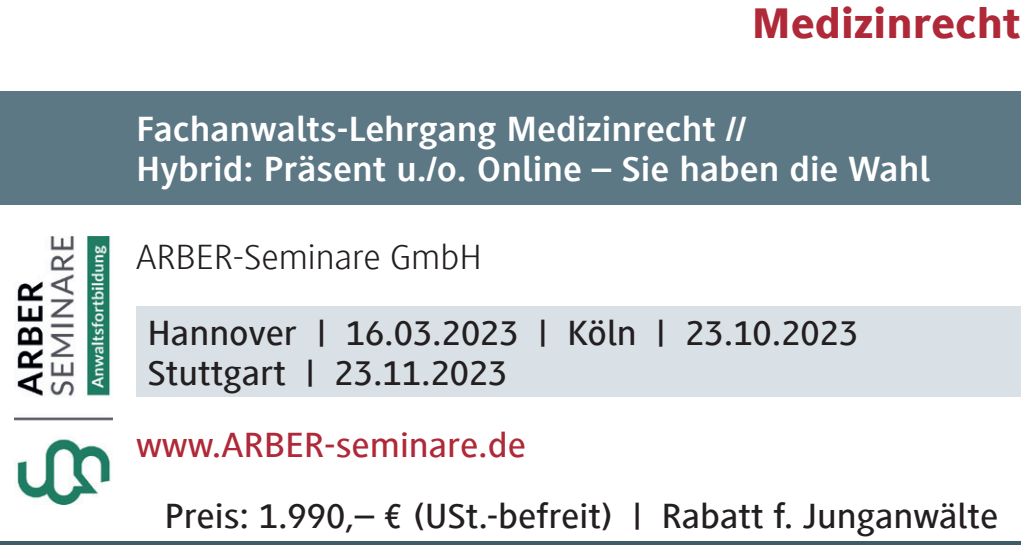
<style>
.page{position:relative;width:1021px;height:545px;background:#fff}
.page>*{position:absolute;margin:0;border:0;box-sizing:border-box;transform-origin:0 0}
.t1{font:800 44px "Generis Sans Com";color:#af2938;scale:1.08 1}
.t2{font:500 36px/40px "Generis Sans Com";color:#231f20;scale:1.08 1}
.t3{font:700 36px/40px "Generis Sans Com";color:#fff;scale:1.08 1}
.t4{font:500 36px "Generis Sans Com";color:#af2938;scale:1.08 1}
.t5{font:300 36px "Generis Sans Com";color:#231f20;scale:1.08 1}
</style>
<div class="page">
<div style="left:0;top:91px;width:1020px;height:113px;background:#5d7885"></div>
<div style="left:136px;top:306px;width:884px;height:91px;background:#d9e1e6"></div>
<hr style="left:0;top:541px;width:1020px;height:3px;background:#3e5b68">
<img style="left:14px;top:236px;width:98px;height:268px">
<p class="t1" style="left:751px;top:-1px;width:251px">Medizinrecht</p>
<p class="t3" style="left:136px;top:109px;width:736px">Fachanwalts-Lehrgang Medizinrecht //<br>Hybrid: Präsent u./o. Online – Sie haben die Wahl</p>
<p class="t5" style="left:136px;top:237px;width:321px">ARBER-Seminare GmbH</p>
<p class="t2" style="left:147px;top:313px;width:659px">Hannover | 16.03.2023 | Köln | 23.10.2023<br>Stuttgart | 23.11.2023</p>
<p class="t4" style="left:136px;top:425px;width:362px">www.ARBER-seminare.de</p>
<p class="t2" style="left:164px;top:496px;width:773px">Preis: 1.990,– € (USt.-befreit) | Rabatt f. Junganwälte</p>
</div>
